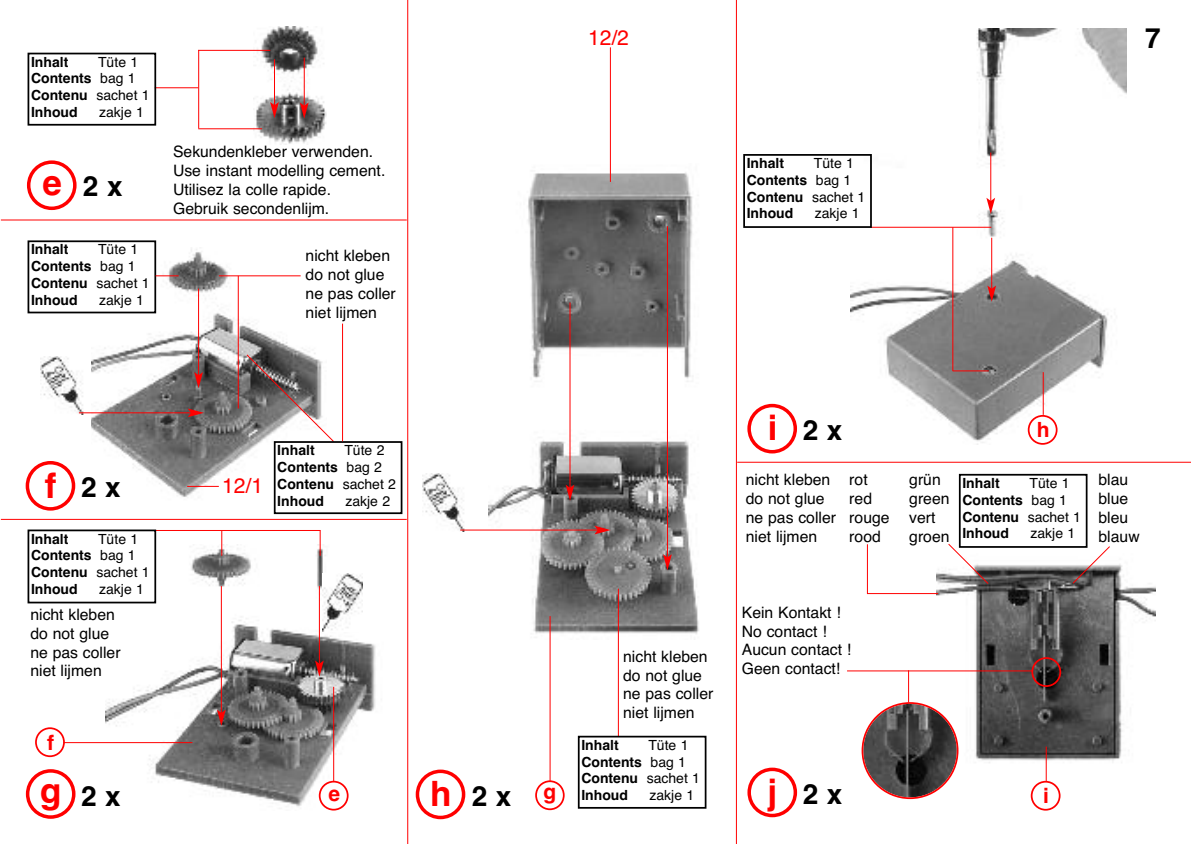
<style>
.page{position:relative;width:1191px;height:844px;background:#fff}
.page>*{position:absolute;margin:0;border:0;box-sizing:border-box;transform-origin:0 0}
.t1{font:700 35px "Helvetica";color:#f00}
.t2{font:700 28px "Helvetica";color:#000}
.t3{font:21px "Helvetica";color:#f00}
.t4{font:700 21px "Helvetica";color:#f00}
.t5{font:15.75px/18.9px "Helvetica";color:#000}
.t6{font:700 14px/16.8px "Helvetica";color:#000}
.t7{font:14px "Helvetica";color:#000}
.s1{font-weight:400}
</style>
<div class="page">
<img style="left:253px;top:27px;width:74px;height:118px">
<img style="left:91px;top:248px;width:219px;height:253px">
<img style="left:105px;top:544px;width:271px;height:263px">
<img style="left:489px;top:163px;width:210px;height:476px">
<img style="left:850px;top:29px;width:276px;height:414px">
<img style="left:936px;top:564px;width:219px;height:202px">
<hr style="left:407px;top:0;width:1px;height:843px;background:#f00">
<hr style="left:736px;top:0;width:1px;height:843px;background:#f00">
<hr style="left:737px;top:461px;width:454px;height:1px;background:#f00">
<hr style="left:1px;top:519px;width:406px;height:1px;background:#f00">
<hr style="left:1px;top:219px;width:406px;height:1px;background:#f00">
<hr style="left:610px;top:47px;width:1px;height:135px;background:#f00">
<hr style="left:952px;top:227px;width:1px;height:144px;background:#f00">
<hr style="left:1042px;top:372px;width:1px;height:43px;background:#f00">
<svg style="left:1071px;top:545px;width:39px;height:39px"></svg>
<svg style="left:947px;top:542px;width:42px;height:42px"></svg>
<hr style="left:908px;top:670px;width:1px;height:32px;background:#f00">
<hr style="left:867px;top:593px;width:71px;height:1px;background:#f00">
<hr style="left:867px;top:544px;width:1px;height:49px;background:#f00">
<hr style="left:870px;top:227px;width:121px;height:1px;background:#f00">
<hr style="left:847px;top:670px;width:185px;height:1px;background:#f00">
<hr style="left:952px;top:370px;width:36px;height:1px;background:#f00">
<hr style="left:618px;top:588px;width:1px;height:148px;background:#f00">
<hr style="left:198px;top:50px;width:72px;height:1px;background:#f00">
<hr style="left:198px;top:50px;width:1px;height:78px;background:#f00">
<svg style="left:246px;top:353px;width:88px;height:89px"></svg>
<svg style="left:221px;top:531px;width:1px;height:24px"></svg>
<svg style="left:320px;top:531px;width:1px;height:24px"></svg>
<hr style="left:333px;top:686px;width:1px;height:94px;background:#f00">
<hr style="left:549px;top:616px;width:1px;height:164px;background:#f00">
<hr style="left:1045px;top:746px;width:1px;height:34px;background:#f00">
<hr style="left:155px;top:87px;width:43px;height:1px;background:#f00">
<hr style="left:198px;top:128px;width:64px;height:1px;background:#f00">
<hr style="left:187px;top:486px;width:32px;height:1px;background:#f00">
<hr style="left:274px;top:59px;width:1px;height:46px;background:#f00">
<svg style="left:270px;top:102px;width:9px;height:16px"></svg>
<hr style="left:304px;top:58px;width:1px;height:48px;background:#f00">
<svg style="left:300px;top:102px;width:9px;height:17px"></svg>
<hr style="left:198px;top:288px;width:1px;height:87px;background:#f00">
<svg style="left:194px;top:372px;width:9px;height:16px"></svg>
<hr style="left:319px;top:586px;width:1px;height:77px;background:#f00">
<svg style="left:315px;top:660px;width:9px;height:16px"></svg>
<hr style="left:221px;top:586px;width:1px;height:126px;background:#f00">
<svg style="left:217px;top:709px;width:9px;height:16px"></svg>
<hr style="left:569px;top:302px;width:1px;height:185px;background:#f00">
<svg style="left:565px;top:484px;width:9px;height:16px"></svg>
<hr style="left:667px;top:226px;width:1px;height:331px;background:#f00">
<svg style="left:663px;top:554px;width:9px;height:16px"></svg>
<hr style="left:991px;top:238px;width:1px;height:50px;background:#f00">
<svg style="left:987px;top:285px;width:9px;height:17px"></svg>
<hr style="left:990px;top:152px;width:1px;height:49px;background:#f00">
<svg style="left:986px;top:198px;width:9px;height:16px"></svg>
<svg style="left:27px;top:160px;width:50px;height:50px"></svg>
<svg style="left:26px;top:461px;width:49px;height:49px"></svg>
<svg style="left:26px;top:769px;width:49px;height:49px"></svg>
<svg style="left:416px;top:769px;width:49px;height:50px"></svg>
<svg style="left:747px;top:404px;width:50px;height:49px"></svg>
<svg style="left:747px;top:767px;width:50px;height:50px"></svg>
<svg style="left:319px;top:780px;width:29px;height:30px"></svg>
<svg style="left:35px;top:727px;width:30px;height:30px"></svg>
<svg style="left:535px;top:780px;width:29px;height:30px"></svg>
<svg style="left:1027px;top:415px;width:30px;height:29px"></svg>
<svg style="left:1030px;top:780px;width:30px;height:30px"></svg>
<svg style="left:1031px;top:657px;width:30px;height:29px"></svg>
<svg style="left:861px;top:702px;width:97px;height:96px"></svg>
<div style="left:28px;top:53px;width:128px;height:73px;border:2px solid #000"></div>
<div style="left:28px;top:240px;width:128px;height:73px;border:2px solid #000"></div>
<hr style="left:155px;top:530px;width:166px;height:1px;background:#f00">
<hr style="left:63px;top:742px;width:129px;height:1px;background:#f00">
<div style="left:28px;top:529px;width:128px;height:74px;border:2px solid #000"></div>
<div style="left:578px;top:735px;width:128px;height:73px;border:2px solid #000"></div>
<div style="left:743px;top:154px;width:129px;height:74px;border:2px solid #000"></div>
<div style="left:959px;top:473px;width:128px;height:74px;border:2px solid #000"></div>
<div style="left:274px;top:441px;width:128px;height:73px;border:2px solid #000"></div>
<hr style="left:238px;top:276px;width:1px;height:132px;background:#f00">
<hr style="left:342px;top:323px;width:1px;height:118px;background:#f00">
<hr style="left:219px;top:275px;width:82px;height:1px;background:#f00">
<svg style="left:156px;top:275px;width:23px;height:1px"></svg>
<img style="left:323px;top:573px;width:39px;height:58px">
<img style="left:41px;top:356px;width:43px;height:58px">
<hr style="left:79px;top:412px;width:112px;height:1px;background:#f00">
<svg style="left:188px;top:408px;width:16px;height:9px"></svg>
<img style="left:422px;top:473px;width:43px;height:58px">
<hr style="left:460px;top:529px;width:137px;height:1px;background:#f00">
<svg style="left:594px;top:525px;width:16px;height:9px"></svg>
<p class="t6" style="left:31px;top:53px;width:39px">Inhalt</p>
<p class="t6" style="left:31px;top:53px;width:120px;text-indent:67px"><span class="s1">Tüte 1<br></span>Contents <span class="s1">bag 1<br></span>Contenu <span class="s1">sachet 1<br></span>Inhoud</p>
<p class="t7" style="left:99px;top:104px;width:46px">zakje 1</p>
<h1 class="t1" style="left:42px;top:163px;width:21px">e</h1>
<h2 class="t2" style="left:83px;top:170px;width:41px">2 x</h2>
<p class="t6" style="left:31px;top:241px;width:39px">Inhalt</p>
<p class="t6" style="left:31px;top:241px;width:120px;text-indent:67px"><span class="s1">Tüte 1<br></span>Contents <span class="s1">bag 1<br></span>Contenu <span class="s1">sachet 1<br></span>Inhoud</p>
<p class="t7" style="left:99px;top:292px;width:46px">zakje 1</p>
<p class="t5" style="left:173px;top:142px;width:214px">Sekundenkleber verwenden.<br>Use instant modelling cement.<br>Utilisez la colle rapide.<br>Gebruik secondenlijm.</p>
<p class="t5" style="left:306px;top:246px;width:92px">nicht kleben do not glue ne pas coller niet lijmen</p>
<h1 class="t1" style="left:45px;top:465px;width:13px">f</h1>
<h2 class="t2" style="left:81px;top:470px;width:41px">2 x</h2>
<p class="t6" style="left:31px;top:530px;width:39px">Inhalt</p>
<p class="t6" style="left:31px;top:530px;width:120px;text-indent:67px"><span class="s1">Tüte 1<br></span>Contents <span class="s1">bag 1<br></span>Contenu <span class="s1">sachet 1<br></span>Inhoud</p>
<p class="t7" style="left:99px;top:580px;width:46px">zakje 1</p>
<p class="t5" style="left:30px;top:604px;width:92px">nicht kleben do not glue ne pas coller niet lijmen</p>
<h3 class="t3" style="left:222px;top:473px;width:42px">12/1</h3>
<p class="t6" style="left:277px;top:442px;width:39px">Inhalt</p>
<p class="t6" style="left:277px;top:442px;width:120px;text-indent:67px"><span class="s1">Tüte 2<br></span>Contents <span class="s1">bag 2<br></span>Contenu <span class="s1">sachet 2<br></span>Inhoud</p>
<p class="t7" style="left:345px;top:492px;width:46px">zakje 2</p>
<h3 class="t3" style="left:588px;top:26px;width:42px">12/2</h3>
<p class="t6" style="left:746px;top:155px;width:39px">Inhalt</p>
<p class="t6" style="left:746px;top:155px;width:120px;text-indent:67px"><span class="s1">Tüte 1<br></span>Contents <span class="s1">bag 1<br></span>Contenu <span class="s1">sachet 1<br></span>Inhoud</p>
<p class="t7" style="left:815px;top:205px;width:46px">zakje 1</p>
<h2 class="t2" style="left:1145px;top:22px;width:17px">7</h2>
<p class="t5" style="left:623px;top:646px;width:92px">nicht kleben do not glue ne pas coller niet lijmen</p>
<h1 class="t1" style="left:767px;top:408px;width:11px">i</h1>
<h2 class="t2" style="left:802px;top:413px;width:41px">2 x</h2>
<h3 class="t4" style="left:1036px;top:418px;width:14px">h</h3>
<p class="t5" style="left:746px;top:470px;width:92px">nicht kleben do not glue ne pas coller niet lijmen</p>
<p class="t5" style="left:849px;top:470px;width:42px">rot red rouge rood</p>
<p class="t5" style="left:909px;top:470px;width:42px">grün green vert groen</p>
<p class="t5" style="left:1098px;top:470px;width:43px">blau blue bleu blauw</p>
<p class="t6" style="left:962px;top:474px;width:39px">Inhalt</p>
<p class="t6" style="left:962px;top:474px;width:120px;text-indent:67px"><span class="s1">Tüte 1<br></span>Contents <span class="s1">bag 1<br></span>Contenu <span class="s1">sachet 1<br></span>Inhoud</p>
<p class="t7" style="left:1030px;top:525px;width:46px">zakje 1</p>
<p class="t5" style="left:742px;top:602px;width:111px">Kein Kontakt !<br>No contact !<br>Aucun contact !<br>Geen contact!</p>
<h3 class="t4" style="left:47px;top:730px;width:8px">f</h3>
<p class="t6" style="left:581px;top:736px;width:39px">Inhalt</p>
<p class="t6" style="left:581px;top:736px;width:120px;text-indent:67px"><span class="s1">Tüte 1<br></span>Contents <span class="s1">bag 1<br></span>Contenu <span class="s1">sachet 1<br></span>Inhoud</p>
<h3 class="t4" style="left:328px;top:781px;width:13px">e</h3>
<h1 class="t1" style="left:767px;top:771px;width:11px">j</h1>
<h1 class="t1" style="left:40px;top:770px;width:23px">g</h1>
<h1 class="t1" style="left:430px;top:773px;width:23px">h</h1>
<h2 class="t2" style="left:81px;top:779px;width:41px">2 x</h2>
<h2 class="t2" style="left:472px;top:779px;width:41px">2 x</h2>
<h2 class="t2" style="left:802px;top:777px;width:41px">2 x</h2>
<h3 class="t4" style="left:543px;top:779px;width:14px">g</h3>
<p class="t7" style="left:649px;top:787px;width:46px">zakje 1</p>
<h3 class="t4" style="left:1043px;top:783px;width:7px">i</h3>
</div>
